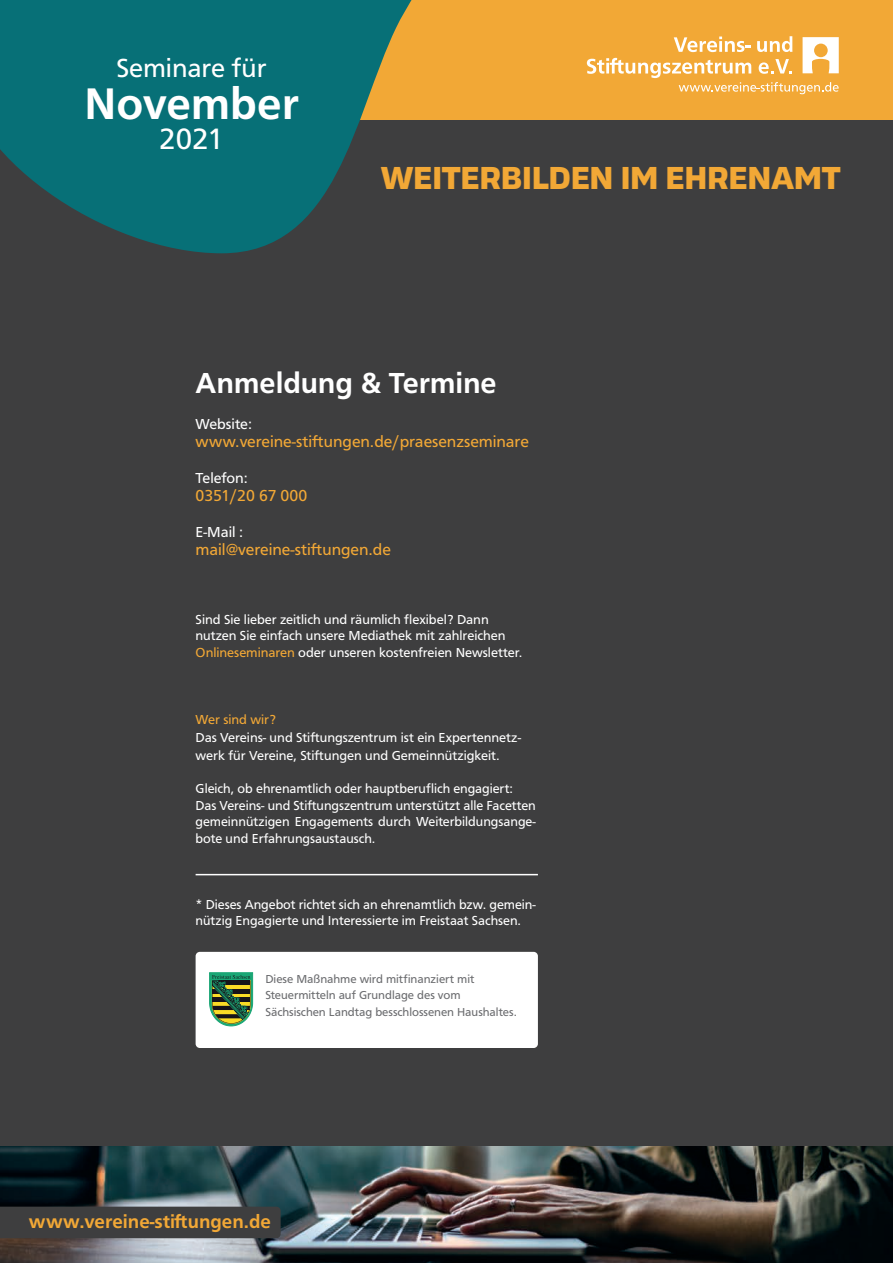
<style>
.page{position:relative;width:893px;height:1263px;background:#fff}
.page>*{position:absolute;margin:0;border:0;box-sizing:border-box;transform-origin:0 0}
.t1{font:700 45.9px "Carto Gothic Std";color:#fff}
.t2{font:700 33px "Allotrope";color:#f2a836}
.t3{font:30.6px "Carto Gothic Std";color:#fff}
.t4{font:700 30px "Carto Gothic Std";letter-spacing:-.005em;color:#fff}
.t5{font:27px "Carto Gothic Std";color:#fff}
.t6{font:700 19.5px "Carto Gothic Std";color:#f2a836}
.t7{font:16.5px "Carto Gothic Std";color:#f2a836}
.t8{font:15px "Carto Gothic Std";letter-spacing:-.005em;color:#fff}
.t9{font:13.5px/16.5px "Carto Gothic Std";color:#fff}
.t10{font:13.5px "Carto Gothic Std";color:#f2a836}
.t11{font:12px/16.5px "Carto Gothic Std";color:#6c6d70}
.s1{color:#f2a836}
</style>
<div class="page">
<div style="left:0;top:119px;width:893px;height:1038px;background:#3e3e3f"></div>
<div style="left:196px;top:952px;width:342px;height:96px;background:#fff;border-radius:4px"></div>
<svg style="left:210px;top:973px;width:43px;height:53px;background:#5b814d"></svg>
<hr style="left:196px;top:874px;width:342px;height:1px;background:#fff">
<div style="left:0;top:0;width:893px;height:120px;background:#f2a836"></div>
<svg style="left:587px;top:36px;width:252px;height:58px"></svg>
<svg style="left:0;top:0;width:412px;height:253px;fill:#077077"></svg>
<img style="left:0;top:1146px;width:893px;height:117px">
<div style="left:0;top:1206px;width:281px;height:32px;background:#3e3e3f"></div>
<h3 class="t5" style="left:116px;top:52px;width:152px">Seminare für</h3>
<h1 class="t1" style="left:84px;top:77px;width:216px">November</h1>
<h3 class="t3" style="left:159px;top:121px;width:66px">2021</h3>
<h2 class="t2" style="left:381px;top:156px;width:462px">WEITERBILDEN IM EHRENAMT</h2>
<h3 class="t4" style="left:196px;top:365px;width:303px">Anmeldung &amp; Termine</h3>
<p class="t8" style="left:196px;top:415px;width:58px">Website:</p>
<p class="t7" style="left:196px;top:432px;width:335px">www.vereine-stiftungen.de/praesenzseminare</p>
<p class="t8" style="left:196px;top:469px;width:54px">Telefon:</p>
<p class="t7" style="left:196px;top:486px;width:113px">0351/20 67 000</p>
<p class="t8" style="left:196px;top:523px;width:49px">E-Mail :</p>
<p class="t7" style="left:196px;top:540px;width:197px">mail@vereine-stiftungen.de</p>
<p class="t9" style="left:196px;top:611px;width:328px">Sind Sie lieber zeitlich und räumlich flexibel? Dann nutzen Sie einfach unsere Mediathek mit zahlreichen<br><span class="s1">Onlineseminaren</span> oder unseren kostenfreien Newsletter.</p>
<p class="t10" style="left:196px;top:712px;width:82px">Wer sind wir?</p>
<p class="t9" style="left:196px;top:729px;width:327px;line-height:18px">Das Vereins- und Stiftungszentrum ist ein Expertennetz&shy;werk für Vereine, Stiftungen und Gemeinnützigkeit.</p>
<p class="t9" style="left:196px;top:780px;width:342px">Gleich, ob ehrenamtlich oder hauptberuflich engagiert:<br>Das Vereins- und Stiftungszentrum unterstützt alle Facetten gemeinnützigen Engagements durch Weiterbildungsange&shy;bote und Erfahrungsaustausch.</p>
<p class="t9" style="left:196px;top:896px;width:342px">* Dieses Angebot richtet sich an ehrenamtlich bzw. gemein&shy;nützig Engagierte und Interessierte im Freistaat Sachsen.</p>
<p class="t11" style="left:265px;top:971px;width:253px">Diese Maßnahme wird mitfinanziert mit<br>Steuermitteln auf Grundlage des vom<br>Sächsischen Landtag besschlossenen Haushaltes.</p>
<h3 class="t6" style="left:29px;top:1210px;width:244px">www.vereine-stiftungen.de</h3>
</div>
